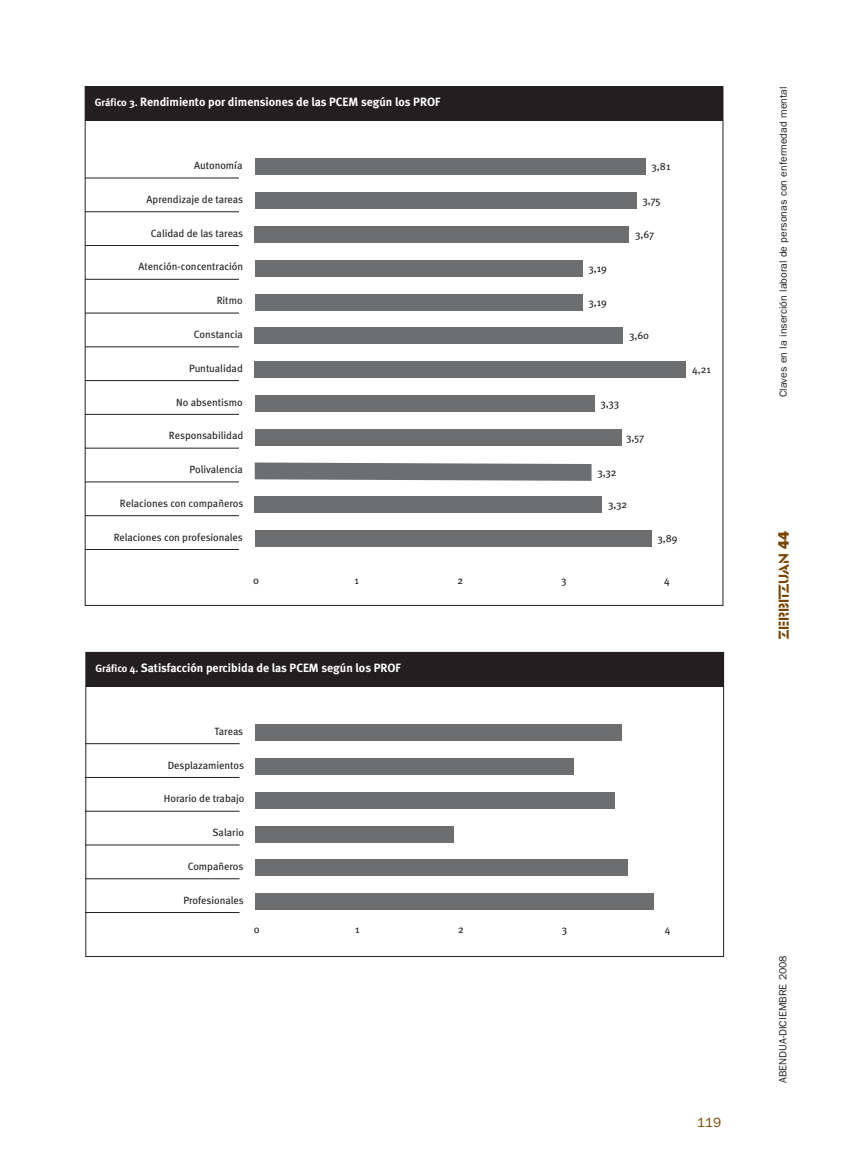
<style>
.page{position:relative;width:849px;height:1169px;background:#fff}
.page>*{position:absolute;margin:0;border:0;box-sizing:border-box;transform-origin:0 0}
.t1{font:15px "Glaser Ste D";color:#794400}
.t2{font:13.5px "Franklin Gothic";color:#794400}
.t3{font:700 12px "Meta";color:#fff}
.t4{font:10.5px "Meta";color:#231f20}
.t5{font:10.5px "Franklin Gothic";color:#231f20}
.s1{font-size:10.5px}
.s2{font-family:"Franklin Gothic";font-weight:800}
</style>
<div class="page">
<hr style="left:85px;top:178px;width:154px;height:1px;background:#231f20">
<div style="left:255px;top:159px;width:391px;height:16px;background:#6d6e70"></div>
<hr style="left:85px;top:211px;width:154px;height:1px;background:#231f20">
<div style="left:255px;top:192px;width:382px;height:17px;background:#6d6e70"></div>
<hr style="left:85px;top:245px;width:154px;height:1px;background:#231f20">
<div style="left:255px;top:226px;width:374px;height:17px;background:#6d6e70"></div>
<hr style="left:85px;top:279px;width:154px;height:1px;background:#231f20">
<div style="left:255px;top:260px;width:328px;height:17px;background:#6d6e70"></div>
<hr style="left:85px;top:313px;width:154px;height:1px;background:#231f20">
<div style="left:255px;top:294px;width:328px;height:16px;background:#6d6e70"></div>
<hr style="left:85px;top:346px;width:154px;height:1px;background:#231f20">
<div style="left:255px;top:327px;width:368px;height:17px;background:#6d6e70"></div>
<hr style="left:85px;top:380px;width:154px;height:1px;background:#231f20">
<div style="left:255px;top:361px;width:431px;height:17px;background:#6d6e70"></div>
<hr style="left:85px;top:414px;width:154px;height:1px;background:#231f20">
<div style="left:255px;top:395px;width:340px;height:17px;background:#6d6e70"></div>
<hr style="left:85px;top:448px;width:154px;height:1px;background:#231f20">
<div style="left:255px;top:429px;width:367px;height:16px;background:#6d6e70"></div>
<hr style="left:85px;top:481px;width:154px;height:1px;background:#231f20">
<svg style="left:255px;top:462px;width:337px;height:19px;background:#7d7e80"></svg>
<hr style="left:85px;top:515px;width:154px;height:1px;background:#231f20">
<div style="left:255px;top:496px;width:347px;height:17px;background:#6d6e70"></div>
<hr style="left:85px;top:549px;width:154px;height:1px;background:#231f20">
<div style="left:255px;top:530px;width:397px;height:17px;background:#6d6e70"></div>
<div style="left:85px;top:87px;width:638px;height:34px;background:#231f20"></div>
<hr style="left:86px;top:743px;width:154px;height:1px;background:#231f20">
<div style="left:255px;top:724px;width:367px;height:17px;background:#6d6e70"></div>
<hr style="left:86px;top:777px;width:154px;height:1px;background:#231f20">
<div style="left:255px;top:758px;width:319px;height:17px;background:#6d6e70"></div>
<hr style="left:86px;top:811px;width:154px;height:1px;background:#231f20">
<div style="left:255px;top:792px;width:360px;height:16px;background:#6d6e70"></div>
<hr style="left:86px;top:844px;width:154px;height:1px;background:#231f20">
<div style="left:255px;top:825px;width:199px;height:17px;background:#6d6e70"></div>
<hr style="left:86px;top:878px;width:154px;height:1px;background:#231f20">
<div style="left:255px;top:859px;width:373px;height:17px;background:#6d6e70"></div>
<hr style="left:86px;top:912px;width:154px;height:1px;background:#231f20">
<div style="left:255px;top:893px;width:399px;height:17px;background:#6d6e70"></div>
<div style="left:86px;top:652px;width:638px;height:35px;background:#231f20"></div>
<p class="t3" style="left:95px;top:98px;width:347px"><span class="s1">Gráfico 3.</span> Rendimiento por dimensiones de las PCEM según los PROF</p>
<p class="t4" style="left:194px;top:162px;width:50px">Autonomía</p>
<p class="t4" style="left:652px;top:163px;width:20px">3,81</p>
<p class="t4" style="left:147px;top:195px;width:98px">Aprendizaje de tareas</p>
<p class="t4" style="left:643px;top:197px;width:20px">3,75</p>
<p class="t4" style="left:151px;top:229px;width:94px">Calidad de las tareas</p>
<p class="t4" style="left:635px;top:230px;width:21px">3,67</p>
<p class="t4" style="left:139px;top:263px;width:106px">Atención-concentración</p>
<p class="t4" style="left:589px;top:264px;width:20px">3,19</p>
<p class="t4" style="left:217px;top:297px;width:27px">Ritmo</p>
<p class="t4" style="left:589px;top:298px;width:20px">3,19</p>
<p class="t4" style="left:194px;top:330px;width:50px">Constancia</p>
<p class="t4" style="left:629px;top:332px;width:22px">3,60</p>
<p class="t4" style="left:189px;top:364px;width:55px">Puntualidad</p>
<p class="t4" style="left:692px;top:365px;width:20px">4,21</p>
<p class="t4" style="left:176px;top:398px;width:68px">No absentismo</p>
<p class="t4" style="left:601px;top:399px;width:20px">3,33</p>
<p class="t4" style="left:169px;top:432px;width:76px">Responsabilidad</p>
<p class="t4" style="left:626px;top:433px;width:20px">3,57</p>
<p class="t4" style="left:190px;top:465px;width:55px">Polivalencia</p>
<p class="t4" style="left:598px;top:468px;width:21px">3,32</p>
<p class="t4" style="left:120px;top:499px;width:125px">Relaciones con compañeros</p>
<p class="t4" style="left:608px;top:500px;width:21px">3,32</p>
<p class="t4" style="left:114px;top:533px;width:131px">Relaciones con profesionales</p>
<p class="t4" style="left:658px;top:534px;width:22px">3,89</p>
<p class="t4" style="left:457px;top:576px;width:7px">2</p>
<p class="t4" style="left:664px;top:576px;width:7px">4</p>
<p class="t4" style="left:253px;top:576px;width:7px">0</p>
<p class="t4" style="left:355px;top:576px;width:6px">1</p>
<p class="t4" style="left:561px;top:576px;width:7px">3</p>
<p class="t3" style="left:96px;top:663px;width:307px"><span class="s1">Gráfico 4.</span> Satisfacción percibida de las PCEM según los PROF</p>
<p class="t4" style="left:215px;top:727px;width:30px">Tareas</p>
<p class="t4" style="left:168px;top:761px;width:78px">Desplazamientos</p>
<p class="t4" style="left:164px;top:795px;width:82px">Horario de trabajo</p>
<p class="t4" style="left:213px;top:828px;width:33px">Salario</p>
<p class="t4" style="left:188px;top:862px;width:57px">Compañeros</p>
<p class="t4" style="left:183px;top:896px;width:62px">Profesionales</p>
<p class="t4" style="left:458px;top:926px;width:7px">2</p>
<p class="t4" style="left:665px;top:926px;width:7px">4</p>
<p class="t4" style="left:254px;top:926px;width:7px">0</p>
<p class="t4" style="left:355px;top:926px;width:6px">1</p>
<p class="t4" style="left:562px;top:926px;width:7px">3</p>
<p class="t2" style="left:697px;top:1118px;width:26px">119</p>
<p class="t5" style="left:780px;top:397px;width:312px;rotate:-90deg">Claves en la inserción laboral de personas con enfermedad mental</p>
<h1 class="t1" style="left:775px;top:639px;width:110px;rotate:-90deg">ZERBITZUAN <span class="s2">44</span></h1>
<p class="t5" style="left:779px;top:1083px;width:129px;rotate:-90deg">ABENDUA-DICIEMBRE 2008</p>
</div>
